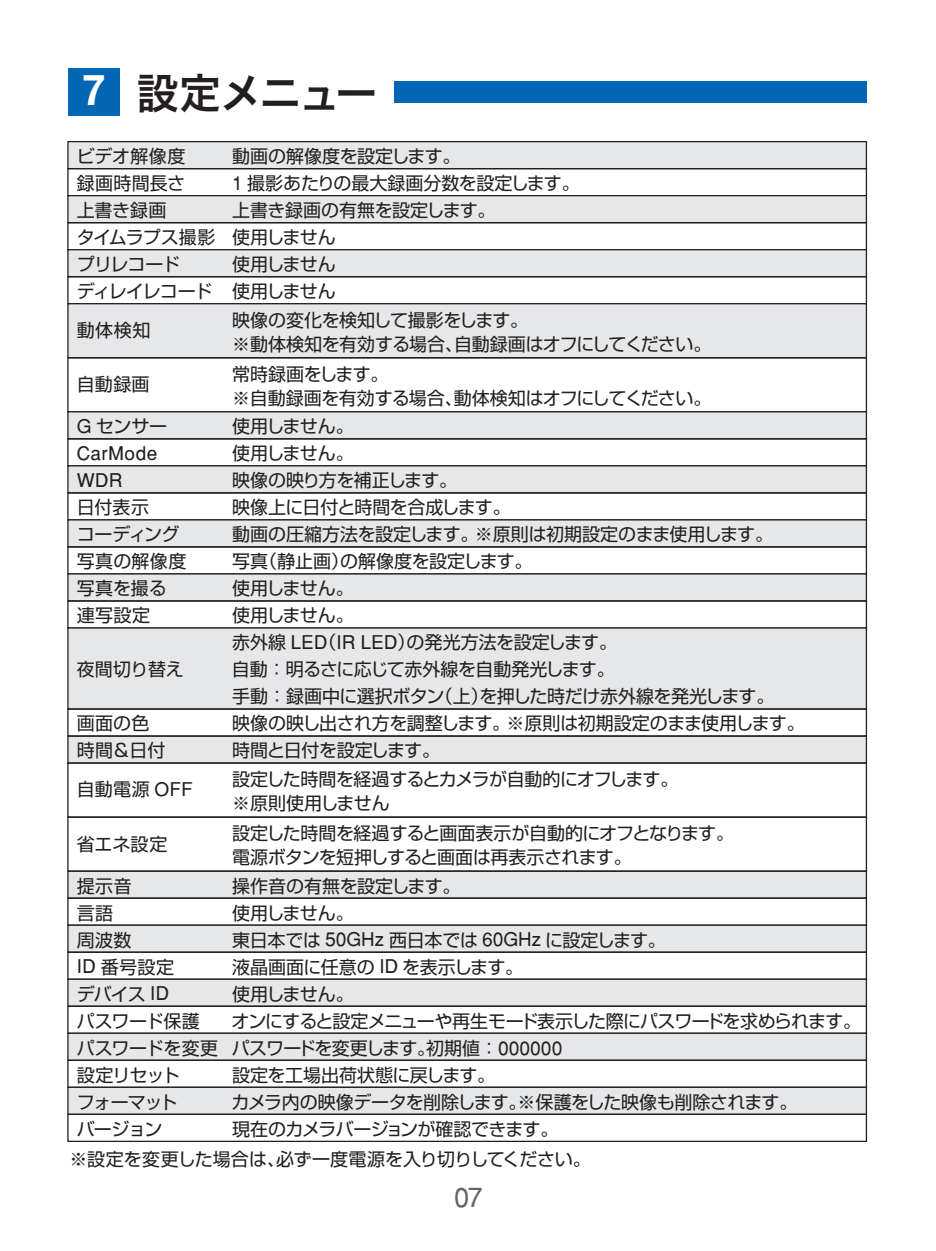
<style>
.page{position:relative;width:936px;height:1251px;background:#fff}
.page>*{position:absolute;margin:0;border:0;box-sizing:border-box;transform-origin:0 0}
.t1{font:42px "Hira Kaku Pro N W6";letter-spacing:-.07em;color:#231f20}
.t2{font:27px "Helvetica";color:#636366}
.t3{font:18.9px/27px "Helvetica";letter-spacing:.02em;color:#231f20}
.t4{font:18px/27.3px "Shin Go Pro";letter-spacing:-.03em;color:#231f20}
.t5{font:18px "Shin Go Pro";letter-spacing:-.005em;color:#231f20}
.t6{font:18px/27px "Shin Go Pro";letter-spacing:.005em;color:#231f20}
.s1{font-family:"Helvetica 75";font-weight:700;font-size:42.3px;color:#fff}
.s2{font-family:"Helvetica";font-size:18.9px}
.s3{font-family:"Helvetica";font-size:19.2px}
</style>
<div class="page">
<div style="left:67px;top:141px;width:800px;height:28px;background:#e6e7e9;border:1px solid #231f20"></div>
<div style="left:67px;top:168px;width:800px;height:28px;border:1px solid #231f20"></div>
<div style="left:67px;top:195px;width:800px;height:28px;background:#e6e7e9;border:1px solid #231f20"></div>
<div style="left:67px;top:222px;width:800px;height:28px;border:1px solid #231f20"></div>
<div style="left:67px;top:249px;width:800px;height:28px;background:#e6e7e9;border:1px solid #231f20"></div>
<div style="left:67px;top:276px;width:800px;height:28px;border:1px solid #231f20"></div>
<div style="left:67px;top:303px;width:800px;height:55px;background:#e6e7e9;border:1px solid #231f20"></div>
<div style="left:67px;top:357px;width:800px;height:55px;border:1px solid #231f20"></div>
<div style="left:67px;top:411px;width:800px;height:28px;background:#e6e7e9;border:1px solid #231f20"></div>
<div style="left:67px;top:438px;width:800px;height:28px;border:1px solid #231f20"></div>
<div style="left:67px;top:465px;width:800px;height:28px;background:#e6e7e9;border:1px solid #231f20"></div>
<div style="left:67px;top:492px;width:800px;height:28px;border:1px solid #231f20"></div>
<div style="left:67px;top:519px;width:800px;height:28px;background:#e6e7e9;border:1px solid #231f20"></div>
<div style="left:67px;top:546px;width:800px;height:28px;border:1px solid #231f20"></div>
<div style="left:67px;top:573px;width:800px;height:28px;background:#e6e7e9;border:1px solid #231f20"></div>
<div style="left:67px;top:600px;width:800px;height:28px;border:1px solid #231f20"></div>
<div style="left:67px;top:870px;width:800px;height:28px;background:#e6e7e9;border:1px solid #231f20"></div>
<div style="left:67px;top:735px;width:800px;height:28px;background:#e6e7e9;border:1px solid #231f20"></div>
<div style="left:67px;top:762px;width:800px;height:55px;border:1px solid #231f20"></div>
<div style="left:67px;top:816px;width:800px;height:55px;border:1px solid #231f20"></div>
<div style="left:67px;top:627px;width:800px;height:82px;background:#e6e7e9;border:1px solid #231f20"></div>
<div style="left:67px;top:708px;width:800px;height:28px;border:1px solid #231f20"></div>
<div style="left:67px;top:897px;width:800px;height:28px;border:1px solid #231f20"></div>
<div style="left:67px;top:924px;width:800px;height:28px;background:#e6e7e9;border:1px solid #231f20"></div>
<div style="left:67px;top:951px;width:800px;height:28px;border:1px solid #231f20"></div>
<div style="left:67px;top:978px;width:800px;height:28px;background:#e6e7e9;border:1px solid #231f20"></div>
<div style="left:67px;top:1005px;width:800px;height:28px;border:1px solid #231f20"></div>
<div style="left:67px;top:1032px;width:800px;height:28px;background:#e6e7e9;border:1px solid #231f20"></div>
<div style="left:67px;top:1059px;width:800px;height:28px;border:1px solid #231f20"></div>
<div style="left:67px;top:1086px;width:800px;height:28px;background:#e6e7e9;border:1px solid #231f20"></div>
<div style="left:67px;top:1113px;width:800px;height:28px;border:1px solid #231f20"></div>
<div style="left:394px;top:81px;width:473px;height:21px;background:#0166b3"></div>
<div style="left:68px;top:68px;width:52px;height:47px;background:#0166b3"></div>
<h1 class="t1" style="left:82px;top:55px;width:297px"><span class="s1">7</span> 設定メニュー</h1>
<p class="t4" style="left:77px;top:140px;width:140px">ビデオ解像度<br>録画時間長さ<br>上書き録画<br>タイムラプス撮影プリレコード<br>ディレイレコード</p>
<p class="t4" style="left:77px;top:314px;width:75px">動体検知</p>
<p class="t4" style="left:77px;top:368px;width:74px">自動録画</p>
<p class="t4" style="left:77px;top:410px;width:92px"><span class="s2">G</span> センサー</p>
<p class="t3" style="left:77px;top:439px;width:82px">CarMode<br>WDR</p>
<p class="t6" style="left:77px;top:491px;width:111px">日付表示<br>コーディング写真の解像度写真を撮る連写設定</p>
<p class="t4" style="left:77px;top:653px;width:108px">夜間切り替え</p>
<p class="t4" style="left:77px;top:707px;width:90px">画面の色時間＆日付</p>
<p class="t4" style="left:77px;top:773px;width:117px">自動電源 <span class="s2">OFF</span></p>
<p class="t4" style="left:77px;top:827px;width:92px">省エネ設定</p>
<p class="t4" style="left:77px;top:869px;width:143px">提示音<br>言語<br>周波数<br><span class="s2">ID</span> 番号設定<br>デバイス <span class="s2">ID<br></span>パスワード保護パスワードを変更設定リセット<br>フォーマット<br>バージョン</p>
<p class="t4" style="left:232px;top:140px;width:349px">動画の解像度を設定します。<br><span class="s3">1</span> 撮影あたりの最大録画分数を設定します。上書き録画の有無を設定します。<br>使用しません<br>使用しません<br>使用しません<br>映像の変化を検知して撮影をします。</p>
<p class="t4" style="left:232px;top:326px;width:481px;line-height:30px">※動体検知を有効する場合、自動録画はオフにしてください。常時録画をします。</p>
<p class="t4" style="left:232px;top:382px;width:574px">※自動録画を有効する場合、動体検知はオフにしてください。<br>使用しません。<br>使用しません。<br>映像の映り方を補正します。<br>映像上に日付と時間を合成します。<br>動画の圧縮方法を設定します。※原則は初期設定のまま使用します。<br>写真（静止画）の解像度を設定します。<br>使用しません。<br>使用しません。<br>赤外線 <span class="s2">LED</span>（<span class="s2">IR LED</span>）の発光方法を設定します。<br>自動：明るさに応じて赤外線を自動発光します。<br>手動：録画中に選択ボタン（上）を押した時だけ赤外線を発光します。<br>映像の映し出され方を調整します。※原則は初期設定のまま使用します。時間と日付を設定します。<br>設定した時間を経過するとカメラが自動的にオフします。</p>
<p class="t4" style="left:232px;top:785px;width:503px;line-height:30px">※原則使用しません<br>設定した時間を経過すると画面表示が自動的にオフとなります。</p>
<p class="t4" style="left:231px;top:841px;width:631px">電源ボタンを短押しすると画面は再表示されます。<br>操作音の有無を設定します。<br>使用しません。<br>東日本では <span class="s3">50</span><span class="s2">GHz</span> 西日本では <span class="s3">60</span><span class="s2">GHz</span> に設定します。<br>液晶画面に任意の <span class="s2">ID</span> を表示します。<br>使用しません。<br>オンにすると設定メニューや再生モード表示した際にパスワードを求められます。パスワードを変更します。初期値：<span class="s3">000000<br></span>設定を工場出荷状態に戻します。<br>カメラ内の映像データを削除します。※保護をした映像も削除されます。<br>現在のカメラバージョンが確認できます。</p>
<p class="t5" style="left:70px;top:1144px;width:523px">※設定を変更した場合は、必ず一度電源を入り切りしてください。</p>
<h2 class="t2" style="left:454px;top:1180px;width:30px">07</h2>
</div>
